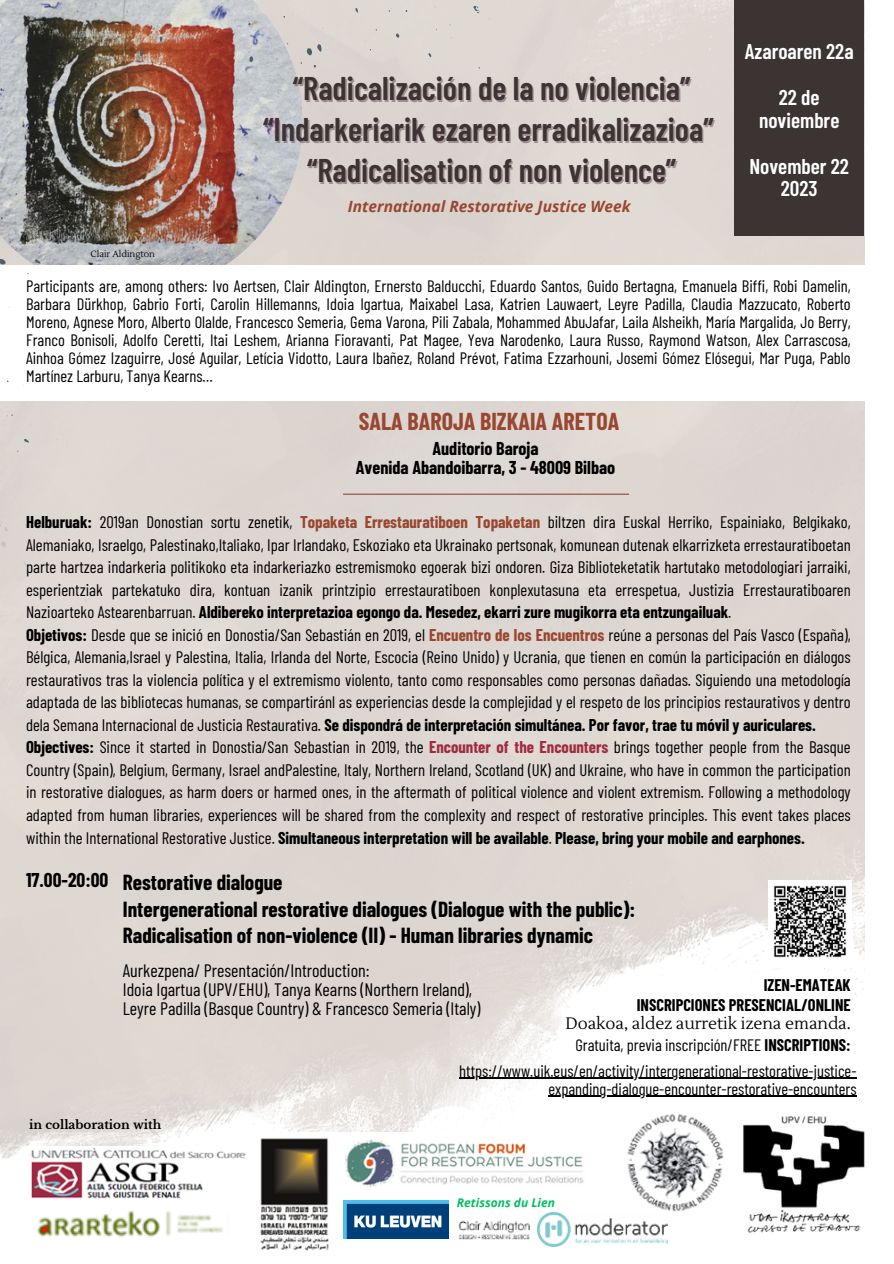
<style>
.page{position:relative;width:894px;height:1264px;background:#fff}
.page>*{position:absolute;margin:0;border:0;box-sizing:border-box;transform-origin:0 0}
.t1{font:600 32.7px/41px "Barlow Condensed";color:#3c3333;text-align:center}
.t2{font:700 24px "Barlow Condensed";color:#994730}
.t3{font:700 21.3px "Barlow Condensed";color:#000}
.t4{font:600 21.3px/22.8px "Barlow Condensed";color:#fff;text-align:center}
.t5{font:700 19.5px "Barlow Condensed";color:#000}
.t6{font:700 18.15px "Barlow Condensed";color:#000}
.t7{font:18px "Barlow Condensed";color:#000}
.t8{font:16.65px/22.5px "Barlow Condensed";color:#000;text-align:justify}
.t9{font:16.5px/18px "Barlow Condensed";color:#000;text-align:justify}
.t10{font:700 16.5px "Barlow Condensed";color:#000}
.t11{font:16.5px "Lustria";color:#000}
.t12{font:italic 700 15.45px "Open Sans";color:#994730}
.t13{font:700 12px "Libre Baskerville";color:#000}
.t14{font:italic 700 12px "Open Sans";color:#00bf63}
.t15{font:9px "Lustria";color:#000}
.s1{font-weight:700}
.s2{font-weight:700;color:#994730}
.s3{font-weight:700;color:#9f2c41}
</style>
<div class="page">
<img style="left:302px;top:0;width:562px;height:1000px">
<img style="left:0;top:0;width:302px;height:96px">
<img style="left:0;top:96px;width:662px;height:1035px">
<div style="left:0;top:265px;width:893px;height:136px;background:#fff"></div>
<div style="left:734px;top:0;width:129px;height:236px;background:#3c3333"></div>
<hr style="left:343px;top:493px;width:285px;height:2px;background:#994730">
<img style="left:615px;top:1106px;width:109px;height:106px">
<img style="left:25px;top:1144px;width:221px;height:55px">
<img style="left:344px;top:1139px;width:240px;height:48px">
<img style="left:37px;top:1210px;width:186px;height:28px">
<img style="left:260px;top:1138px;width:69px;height:113px">
<svg style="left:355px;top:8px;width:3px;height:5px"></svg>
<svg style="left:388px;top:8px;width:4px;height:4px"></svg>
<svg style="left:473px;top:6px;width:6px;height:7px"></svg>
<svg style="left:395px;top:33px;width:4px;height:5px"></svg>
<svg style="left:306px;top:44px;width:15px;height:11px"></svg>
<svg style="left:140px;top:50px;width:3px;height:7px"></svg>
<svg style="left:428px;top:53px;width:3px;height:5px"></svg>
<svg style="left:249px;top:56px;width:4px;height:6px"></svg>
<img style="left:343px;top:1200px;width:105px;height:38px">
<img style="left:743px;top:1116px;width:122px;height:117px">
<img style="left:449px;top:1177px;width:119px;height:63px">
<img style="left:537px;top:1212px;width:130px;height:35px">
<svg style="left:0;top:88px;width:4px;height:3px"></svg>
<svg style="left:15px;top:231px;width:7px;height:3px"></svg>
<svg style="left:0;top:258px;width:6px;height:7px"></svg>
<svg style="left:35px;top:259px;width:6px;height:5px"></svg>
<svg style="left:0;top:307px;width:131px;height:165px"></svg>
<img style="left:768px;top:880px;width:82px;height:82px">
<hr style="left:459px;top:1077px;width:397px;height:1px;background:#000">
<hr style="left:548px;top:1095px;width:308px;height:1px;background:#000">
<p class="t15" style="left:91px;top:248px;width:66px">Clair Aldington</p>
<p class="t1" style="left:263px;top:67px;width:452px">“Radicalización de la no violencia” “Indarkeriarik ezaren erradikalizazioa”</p>
<p class="t1" style="left:307px;top:149px;width:370px">“Radicalisation of non violence”</p>
<p class="t12" style="left:348px;top:196px;width:284px">International Restorative Justice Week</p>
<p class="t4" style="left:744px;top:39px;width:110px">Azaroaren 22a</p>
<p class="t4" style="left:758px;top:85px;width:82px">22 de noviembre</p>
<p class="t4" style="left:749px;top:153px;width:101px">November 22</p>
<p class="t4" style="left:780px;top:176px;width:38px">2023</p>
<p class="t9" style="left:26px;top:276px;width:825px">Participants are, among others: Ivo Aertsen, Clair Aldington, Ernersto Balducchi, Eduardo Santos, Guido Bertagna, Emanuela Biffi, Robi Damelin, Barbara Dürkhop, Gabrio Forti, Carolin Hillemanns, Idoia Igartua, Maixabel Lasa, Katrien Lauwaert, Leyre Padilla, Claudia Mazzucato, Roberto Moreno, Agnese Moro, Alberto Olalde, Francesco Semeria, Gema Varona, Pili Zabala, Mohammed AbuJafar, Laila Alsheikh, María Margalida, Jo Berry, Franco Bonisoli, Adolfo Ceretti, Itai Leshem, Arianna Fioravanti, Pat Magee, Yeva Narodenko, Laura Russo, Raymond Watson, Alex Carrascosa, Ainhoa Gómez Izaguirre, José Aguilar, Letícia Vidotto, Laura Ibañez, Roland Prévot, Fatima Ezzarhouni, Josemi Gómez Elósegui, Mar Puga, Pablo Martínez Larburu, Tanya Kearns…</p>
<p class="t2" style="left:359px;top:406px;width:262px">SALA BAROJA BIZKAIA ARETOA</p>
<p class="t6" style="left:432px;top:436px;width:108px">Auditorio Baroja</p>
<p class="t6" style="left:356px;top:456px;width:261px">Avenida Abandoibarra, 3 - 48009 Bilbao</p>
<p class="t8" style="left:26px;top:510px;width:825px"><span class="s1">Helburuak:</span> 2019an Donostian sortu zenetik, <span class="s2">Topaketa Errestauratiboen Topaketan</span> biltzen dira Euskal Herriko, Espainiako, Belgikako, Alemaniako, Israelgo, Palestinako,Italiako, Ipar Irlandako, Eskoziako eta Ukrainako pertsonak, komunean dutenak elkarrizketa errestauratiboetan parte hartzea indarkeria politikoko eta indarkeriazko estremismoko egoerak bizi ondoren. Giza Biblioteketatik hartutako metodologiari jarraiki, esperientziak partekatuko dira, kontuan izanik printzipio errestauratiboen konplexutasuna eta errespetua, Justizia Errestauratiboaren Nazioarteko Astearenbarruan. <span class="s1">Aldibereko interpretazioa egongo da. Mesedez, ekarri zure mugikorra eta entzungailuak</span>.</p>
<p class="t8" style="left:26px;top:623px;width:825px"><span class="s1">Objetivos:</span> Desde que se inició en Donostia/San Sebastián en 2019, el <span class="s2">Encuentro de los Encuentros</span> reúne a personas del País Vasco (España), Bélgica, Alemania,Israel y Palestina, Italia, Irlanda del Norte, Escocia (Reino Unido) y Ucrania, que tienen en común la participación en diálogos restaurativos tras la violencia política y el extremismo violento, tanto como responsables como personas dañadas. Siguiendo una metodología adaptada de las bibliotecas humanas, se compartiránl as experiencias desde la complejidad y el respeto de los principios restaurativos y dentro dela Semana Internacional de Justicia Restaurativa. <span class="s1">Se dispondrá de interpretación simultánea. Por favor, trae tu móvil y auriculares.</span></p>
<p class="t8" style="left:26px;top:735px;width:825px"><span class="s1">Objectives:</span> Since it started in Donostia/San Sebastian in 2019, the <span class="s3">Encounter of the Encounters</span> brings together people from the Basque Country (Spain), Belgium, Germany, Israel andPalestine, Italy, Northern Ireland, Scotland (UK) and Ukraine, who have in common the participation in restorative dialogues, as harm doers or harmed ones, in the aftermath of political violence and violent extremism. Following a methodology adapted from human libraries, experiences will be shared from the complexity and respect of restorative principles. This event takes places within the International Restorative Justice. <span class="s1">Simultaneous interpretation will be available</span>. <span class="s1">Please, bring your mobile and earphones.</span></p>
<p class="t5" style="left:26px;top:868px;width:84px">17.00-20:00</p>
<p class="t3" style="left:123px;top:869px;width:161px">Restorative dialogue</p>
<p class="t3" style="left:123px;top:895px;width:514px">Intergenerational restorative dialogues (Dialogue with the public):</p>
<p class="t3" style="left:123px;top:921px;width:471px">Radicalisation of non-violence (II) - Human libraries dynamic</p>
<p class="t7" style="left:123px;top:958px;width:248px">Aurkezpena/ Presentación/Introduction:</p>
<p class="t7" style="left:123px;top:978px;width:351px">Idoia Igartua (UPV/EHU), Tanya Kearns (Northern Ireland),</p>
<p class="t7" style="left:123px;top:997px;width:359px">Leyre Padilla (Basque Country) &amp; Francesco Semeria (Italy)</p>
<p class="t10" style="left:763px;top:974px;width:88px">IZEN-EMATEAK</p>
<p class="t10" style="left:636px;top:994px;width:215px">INSCRIPCIONES PRESENCIAL/ONLINE</p>
<p class="t11" style="left:565px;top:1013px;width:286px">Doakoa, aldez aurretik izena emanda.</p>
<p class="t9" style="left:575px;top:1035px;width:277px">Gratuita, previa inscripción/FREE <span class="s1">INSCRIPTIONS:</span></p>
<p class="t9" style="left:459px;top:1060px;width:398px;text-align:right">https://www.uik.eus/en/activity/intergenerational-restorative-justice&shy;expanding-dialogue-encounter-restorative-encounters</p>
<p class="t13" style="left:29px;top:1116px;width:134px">in collaboration with</p>
<p class="t14" style="left:457px;top:1194px;width:100px">Retissons du Lien</p>
</div>
